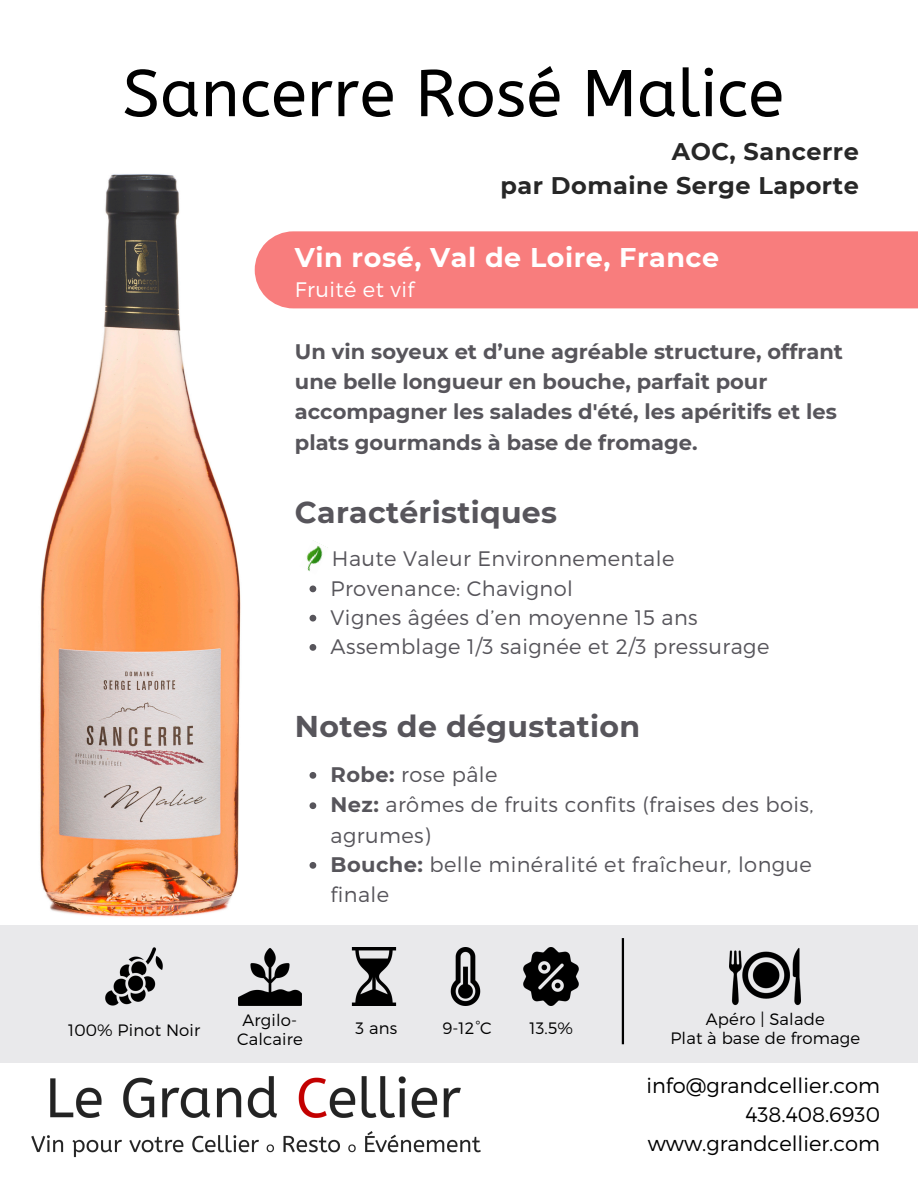
<style>
.page{position:relative;width:918px;height:1188px;background:#fff}
.page>*{position:absolute;margin:0;border:0;box-sizing:border-box;transform-origin:0 0}
.t1{font:66px "A Bee Zee";color:#000}
.t2{font:700 30px "Montserrat";letter-spacing:.01em;color:#57555b}
.t3{font:700 27px "Montserrat";letter-spacing:.02em;color:#fff}
.t4{font:700 24px/33.8px "Montserrat";letter-spacing:.02em;color:#272727;text-align:right}
.t5{font:300 21px/30.3px "Montserrat";letter-spacing:.02em;color:#57555b}
.t6{font:700 21px/30.3px "Montserrat";color:#57555b}
.t7{font:300 21px/29.2px "Montserrat";color:#000;text-align:right}
.t8{font:300 21px "Montserrat";letter-spacing:.02em;color:#fff}
.t9{font:300 16.5px "Montserrat";letter-spacing:.01em;color:#000}
.s1{font-weight:700}
</style>
<div class="page">
<img style="left:31px;top:1076px;width:449px;height:82px">
<div style="left:0;top:925px;width:918px;height:137px;background:#e7e7e9"></div>
<img style="left:40px;top:174px;width:201px;height:743px">
<div style="left:255px;top:231px;width:663px;height:77px;background:#f87d7d"></div>
<img style="left:351px;top:948px;width:46px;height:57px">
<img style="left:451px;top:948px;width:30px;height:57px">
<img style="left:239px;top:948px;width:63px;height:57px">
<img style="left:105px;top:948px;width:58px;height:57px">
<img style="left:523px;top:948px;width:56px;height:57px">
<img style="left:730px;top:948px;width:71px;height:57px">
<hr style="left:622px;top:938px;width:2px;height:106px;background:#000">
<svg style="left:310px;top:586px;width:6px;height:6px"></svg>
<svg style="left:310px;top:615px;width:6px;height:7px"></svg>
<svg style="left:310px;top:644px;width:6px;height:7px"></svg>
<img style="left:306px;top:540px;width:22px;height:31px">
<svg style="left:310px;top:772px;width:6px;height:7px"></svg>
<svg style="left:310px;top:802px;width:6px;height:7px"></svg>
<svg style="left:310px;top:862px;width:6px;height:7px"></svg>
<p class="t1" style="left:123px;top:55px;width:663px">Sancerre Rosé Malice</p>
<p class="t4" style="left:501px;top:135px;width:360px">AOC, Sancerre<br>par Domaine Serge Laporte</p>
<p class="t3" style="left:295px;top:241px;width:426px">Vin rosé, Val de Loire, France</p>
<p class="t8" style="left:295px;top:276px;width:121px">Fruité et vif</p>
<p class="t6" style="left:295px;top:336px;width:550px">Un vin soyeux et d’une agréable structure, offrant une belle longueur en bouche, parfait pour accompagner les salades d'été, les apéritifs et les plats gourmands à base de fromage.</p>
<p class="t2" style="left:295px;top:494px;width:264px">Caractéristiques</p>
<h5 class="t5" style="left:332px;top:543px;width:344px">Haute Valeur Environnementale</h5>
<p class="t5" style="left:331px;top:572px;width:244px">Provenance: Chavignol</p>
<p class="t5" style="left:331px;top:601px;width:369px">Vignes âgées d’en moyenne 15 ans</p>
<p class="t5" style="left:331px;top:630px;width:440px">Assemblage 1/3 saignée et 2/3 pressurage</p>
<p class="t2" style="left:295px;top:708px;width:347px">Notes de dégustation</p>
<p class="t5" style="left:331px;top:758px;width:168px"><span class="s1">Robe:</span> rose pâle</p>
<p class="t5" style="left:331px;top:789px;width:484px"><span class="s1">Nez:</span> arômes de fruits confits (fraises des bois, agrumes)</p>
<p class="t5" style="left:331px;top:848px;width:483px"><span class="s1">Bouche:</span> belle minéralité et fraîcheur, longue finale</p>
<p class="t9" style="left:68px;top:1019px;width:134px">100% Pinot Noir</p>
<p class="t9" style="left:243px;top:1009px;width:56px">Argilo-</p>
<p class="t9" style="left:237px;top:1028px;width:67px">Calcaire</p>
<p class="t9" style="left:355px;top:1018px;width:43px">3 ans</p>
<h6 class="t9" style="left:442px;top:1018px;width:51px">9-12°C</h6>
<p class="t9" style="left:530px;top:1018px;width:45px">13.5%</p>
<p class="t9" style="left:706px;top:1009px;width:120px">Apéro | Salade</p>
<p class="t9" style="left:670px;top:1028px;width:191px">Plat à base de fromage</p>
<h2 class="t7" style="left:647px;top:1070px;width:235px">info@grandcellier.com<br>438.408.6930 www.grandcellier.com</h2>
</div>
